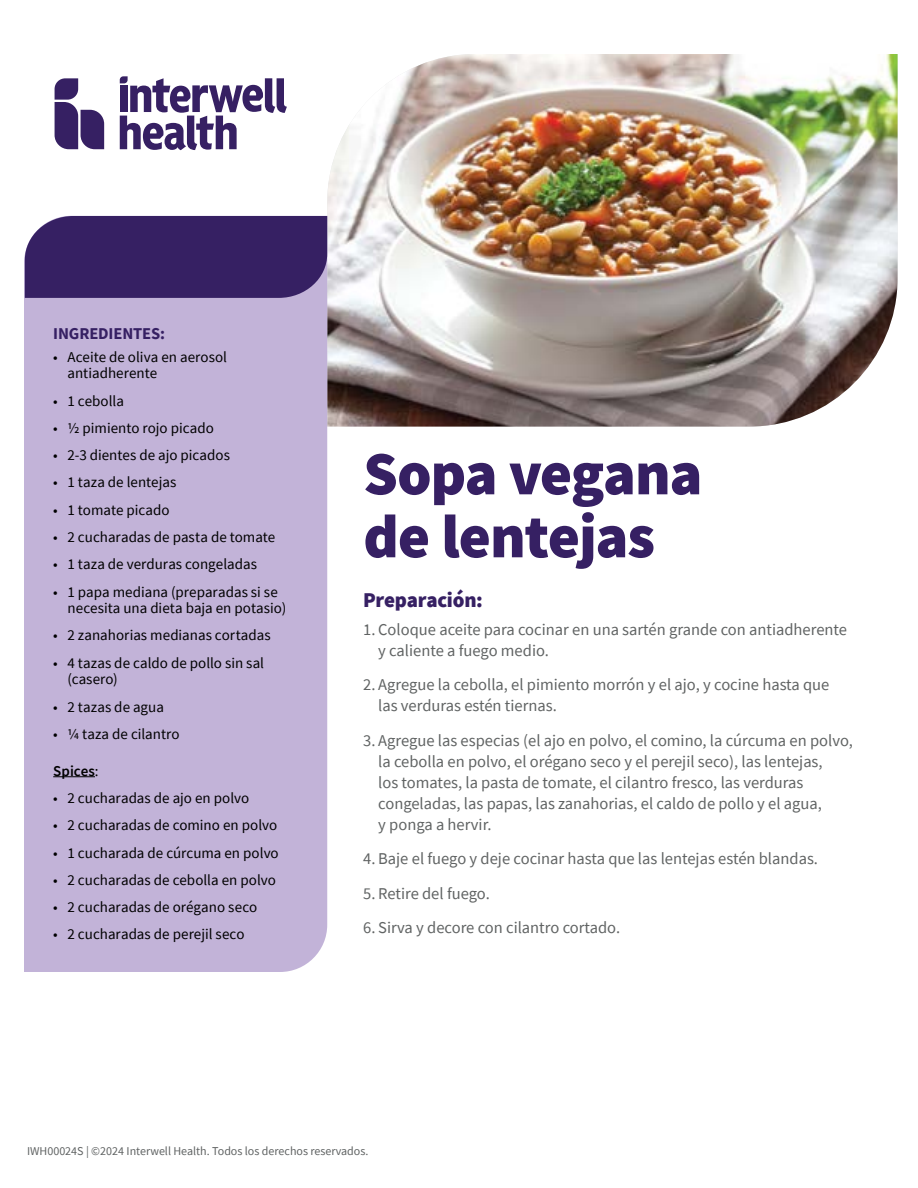
<style>
.page{position:relative;width:918px;height:1188px;background:#fff}
.page>*{position:absolute;margin:0;border:0;box-sizing:border-box;transform-origin:0 0}
.t1{font:900 61.5px/63px "Source Sans Pro";letter-spacing:-.02em;color:#362063}
.t2{font:900 21px "Source Sans Pro";letter-spacing:-.01em;color:#362063}
.t3{font:16.5px/21px "Source Sans Pro";color:#606363}
.t4{font:700 16.5px "Source Sans Pro";letter-spacing:-.01em;color:#362063}
.t5{font:15px/16.5px "Source Sans Pro";color:#000}
.t6{font:600 15px "Source Sans Pro";letter-spacing:.005em;color:#000}
.t7{font:12px "Source Sans Pro";color:#606363}
.s1{font-weight:400}
</style>
<div class="page">
<img style="left:327px;top:54px;width:571px;height:373px">
<div style="left:24px;top:254px;width:303px;height:718px;background:#c2b3d8"></div>
<div style="left:25px;top:216px;width:302px;height:82px;background:#362063"></div>
<svg style="left:55px;top:78px;width:49px;height:71px"></svg>
<svg style="left:120px;top:76px;width:167px;height:74px"></svg>
<hr style="left:53px;top:776px;width:42px;height:1px;background:#000">
<p class="t4" style="left:53px;top:322px;width:113px">INGREDIENTES:</p>
<p class="t5" style="left:68px;top:348px;width:161px;text-indent:-14px">• Aceite de oliva en aerosol antiadherente</p>
<p class="t5" style="left:53px;top:392px;width:72px">• 1 cebolla</p>
<p class="t5" style="left:53px;top:420px;width:162px">• ½ pimiento rojo picado</p>
<p class="t5" style="left:53px;top:447px;width:178px">• 2-3 dientes de ajo picados</p>
<p class="t5" style="left:53px;top:474px;width:125px">• 1 taza de lentejas</p>
<p class="t5" style="left:53px;top:501px;width:118px">• 1 tomate picado</p>
<p class="t5" style="left:53px;top:529px;width:224px">• 2 cucharadas de pasta de tomate</p>
<p class="t5" style="left:53px;top:556px;width:205px">• 1 taza de verduras congeladas</p>
<p class="t5" style="left:68px;top:583px;width:220px;text-indent:-14px">• 1 papa mediana (preparadas si se necesita una dieta baja en potasio)</p>
<p class="t5" style="left:53px;top:627px;width:219px">• 2 zanahorias medianas cortadas</p>
<p class="t5" style="left:68px;top:654px;width:198px;text-indent:-14px">• 4 tazas de caldo de pollo sin sal (casero)</p>
<p class="t5" style="left:53px;top:698px;width:112px">• 2 tazas de agua</p>
<p class="t5" style="left:53px;top:726px;width:128px">• ¼ taza de cilantro</p>
<p class="t6" style="left:53px;top:761px;width:47px">Spices<span class="s1">:</span></p>
<p class="t5" style="left:53px;top:790px;width:198px">• 2 cucharadas de ajo en polvo</p>
<p class="t5" style="left:53px;top:817px;width:226px">• 2 cucharadas de comino en polvo</p>
<p class="t5" style="left:53px;top:844px;width:227px">• 1 cucharada de cúrcuma en polvo</p>
<p class="t5" style="left:53px;top:872px;width:224px">• 2 cucharadas de cebolla en polvo</p>
<p class="t5" style="left:53px;top:899px;width:205px">• 2 cucharadas de orégano seco</p>
<p class="t5" style="left:53px;top:926px;width:193px">• 2 cucharadas de perejil seco</p>
<h1 class="t1" style="left:363px;top:441px;width:341px">Sopa vegana de lentejas</h1>
<p class="t2" style="left:363px;top:585px;width:121px">Preparación:</p>
<p class="t3" style="left:378px;top:618px;width:470px;text-indent:-15px">1. Coloque aceite para cocinar en una sartén grande con antiadherente y caliente a fuego medio.</p>
<p class="t3" style="left:378px;top:674px;width:453px;text-indent:-15px">2. Agregue la cebolla, el pimiento morrón y el ajo, y cocine hasta que las verduras estén tiernas.</p>
<p class="t3" style="left:378px;top:730px;width:476px;text-indent:-15px">3. Agregue las especias (el ajo en polvo, el comino, la cúrcuma en polvo, la cebolla en polvo, el orégano seco y el perejil seco), las lentejas,<br>los tomates, la pasta de tomate, el cilantro fresco, las verduras congeladas, las papas, las zanahorias, el caldo de pollo y el agua,<br>y ponga a hervir.</p>
<p class="t3" style="left:363px;top:848px;width:456px">4. Baje el fuego y deje cocinar hasta que las lentejas estén blandas.</p>
<p class="t3" style="left:363px;top:883px;width:128px">5. Retire del fuego.</p>
<p class="t3" style="left:363px;top:917px;width:258px">6. Sirva y decore con cilantro cortado.</p>
<p class="t7" style="left:27px;top:1143px;width:343px">IWH00024S | ©2024 Interwell Health. Todos los derechos reservados.</p>
</div>
